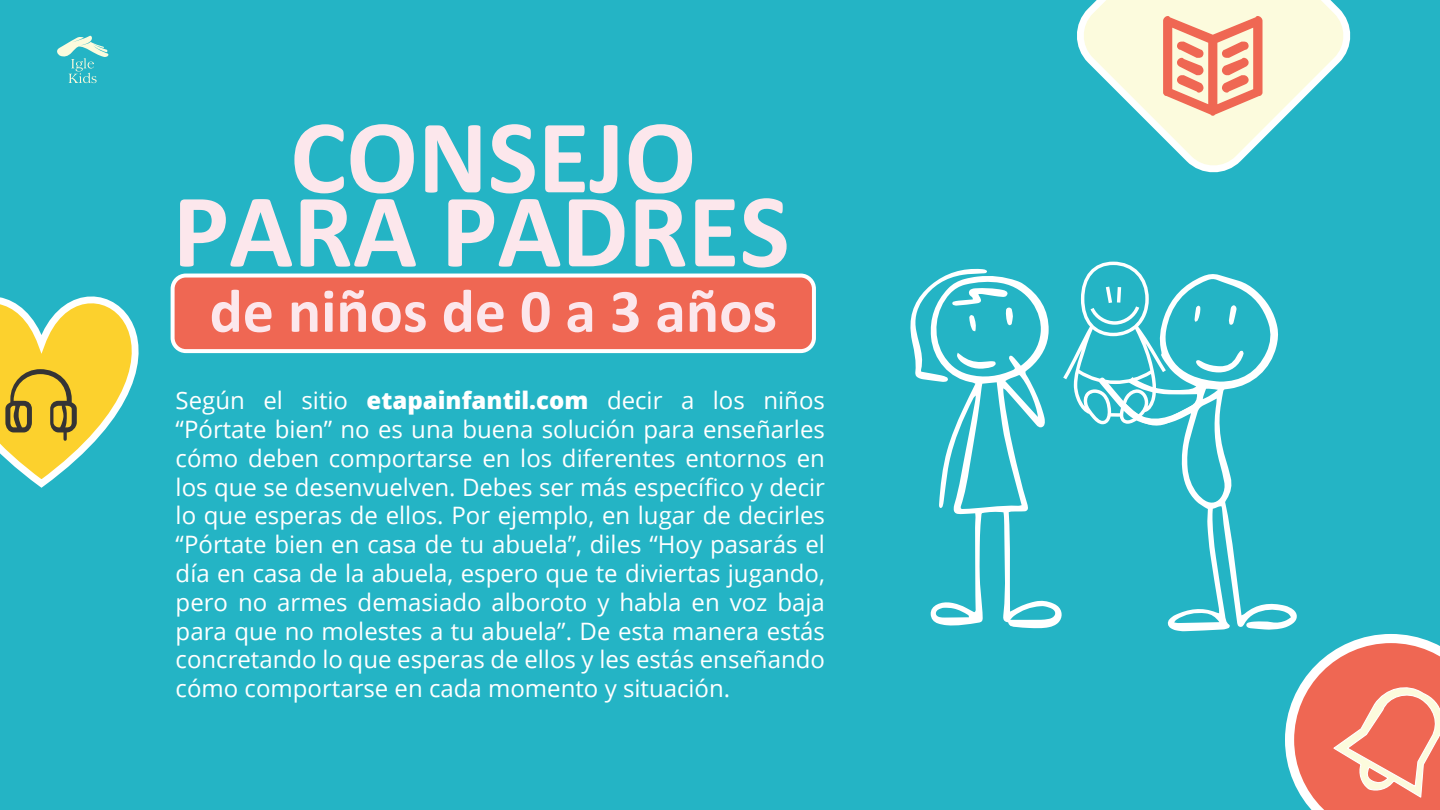
<style>
.page{position:relative;width:1440px;height:810px;background:#24b4c5}
.page>*{position:absolute;margin:0;border:0;box-sizing:border-box;transform-origin:0 0}
.t1{font:700 106px "Calibri";color:#fce7ec}
.t2{font:700 62px "Calibri";color:#fce7ec}
.t3{font:24px/28.8px "Open Sans";color:#fff;text-align:justify}
.s1{font-weight:800}
</style>
<div class="page">
<svg style="left:1285px;top:634px;width:155px;height:176px;background:#da8d7f"></svg>
<svg style="left:0;top:273px;width:231px;height:215px"></svg>
<svg style="left:5px;top:369px;width:72px;height:72px;background:#c4a42f"></svg>
<svg style="left:1077px;top:0;width:274px;height:173px"></svg>
<svg style="left:1163px;top:16px;width:100px;height:100px;background:#f5af96"></svg>
<svg style="left:57px;top:35px;width:52px;height:48px"></svg>
<div style="left:173px;top:276px;width:641px;height:75px;background:#ef6753;border-radius:13px"></div>
<div style="left:171px;top:274px;width:645px;height:79px;border:4px solid #fff;border-radius:13px"></div>
<svg style="left:930px;top:279px;width:132px;height:350px"></svg>
<svg style="left:910px;top:268px;width:103px;height:114px"></svg>
<svg style="left:1167px;top:283px;width:130px;height:348px"></svg>
<svg style="left:1063px;top:262px;width:181px;height:165px"></svg>
<h1 class="t1" style="left:290px;top:82px;width:407px">CONSEJO</h1>
<h1 class="t1" style="left:173px;top:156px;width:618px">PARA PADRES</h1>
<h2 class="t2" style="left:210px;top:267px;width:569px">de niños de 0 a 3 años</h2>
<p class="t3" style="left:176px;top:385px;width:651px">Según el sitio <span class="s1">etapainfantil.com</span> decir a los niños “Pórtate bien” no es una buena solución para enseñarles cómo deben comportarse en los diferentes entornos en los que se desenvuelven. Debes ser más específico y decir lo que esperas de ellos. Por ejemplo, en lugar de decirles “Pórtate bien en casa de tu abuela”, diles “Hoy pasarás el día en casa de la abuela, espero que te diviertas jugando, pero no armes demasiado alboroto y habla en voz baja para que no molestes a tu abuela”. De esta manera estás concretando lo que esperas de ellos y les estás enseñando cómo comportarse en cada momento y situación.</p>
</div>
